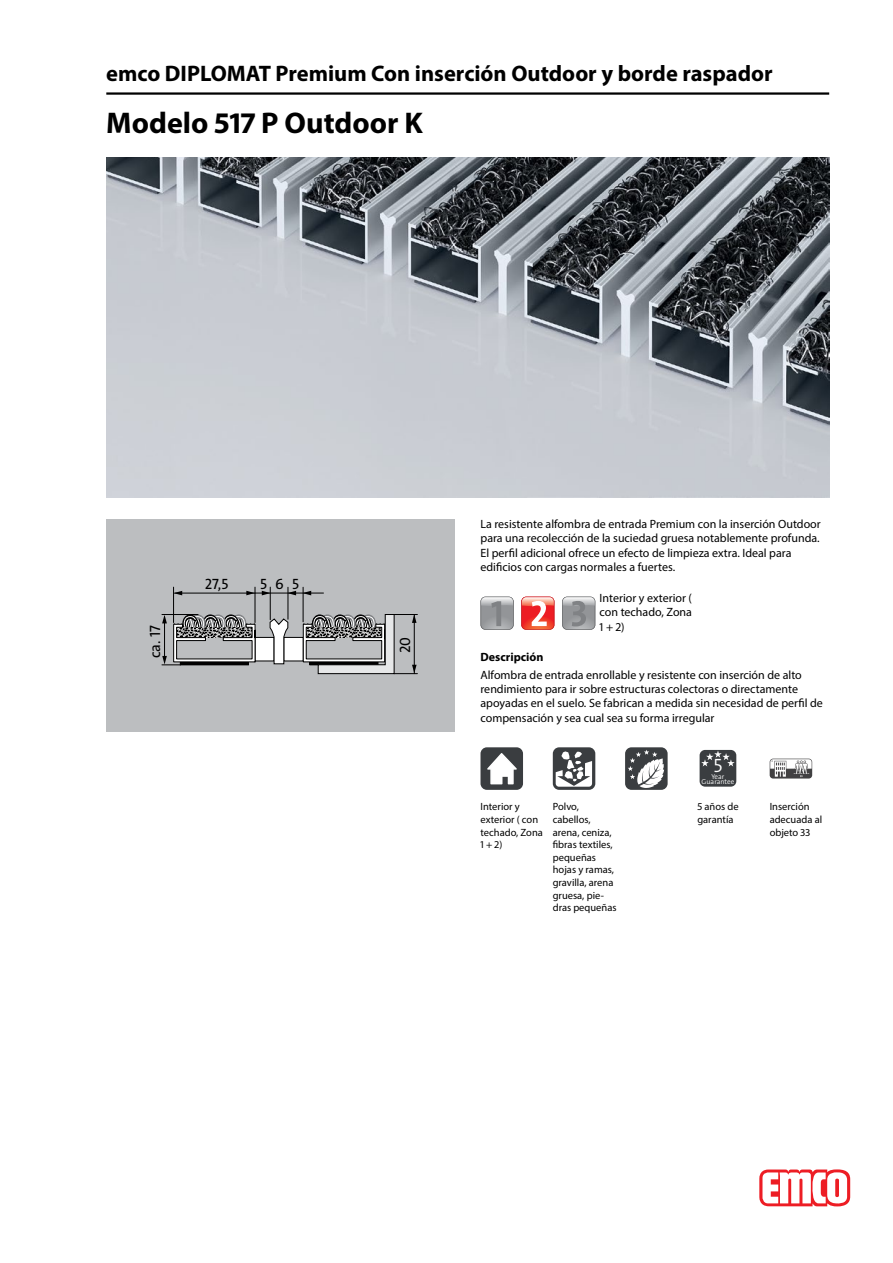
<style>
.page{position:relative;width:893px;height:1263px;background:#fff}
.page>*{position:absolute;margin:0;border:0;box-sizing:border-box;transform-origin:0 0}
.typ_bau{font:700 30px "Myriad Pro";color:#000}
.titel1_em_bau{font:700 22.5px "Myriad Pro";color:#000}
.BILDR{font:300 19.5px "The Sans Os F";color:#fff}
.BILDR-2{font:15px "The Sans Os F";color:#000}
.fliesstext_bau{font:12px/14.4px "Myriad Pro";color:#000;text-align:justify}
.Stoerer{font:12px/14.4px "Myriad Pro";color:#000}
.fliesstext_bold_bau{font:700 12px "Myriad Pro";color:#000}
.mouseovertext_bau{font:10.5px/12.6px "Myriad Pro";color:#000}
.BILDR-3{font:300 7.05px/5.2px "The Sans Os F";color:#fff;text-align:center}
</style>
<div class="page">
<img style="left:106px;top:157px;width:723px;height:340px">
<hr style="left:106px;top:92px;width:723px;height:3px;background:#000">
<svg style="left:759px;top:1169px;width:91px;height:37px"></svg>
<div style="left:106px;top:519px;width:349px;height:212px;background:#bcbec0"></div>
<div style="left:255px;top:637px;width:19px;height:24px;background:#fff"></div>
<div style="left:255px;top:637px;width:19px;height:24px;border:1px solid #000"></div>
<div style="left:284px;top:637px;width:19px;height:24px;background:#fff"></div>
<div style="left:283px;top:637px;width:21px;height:24px;border:1px solid #000"></div>
<svg style="left:269px;top:618px;width:20px;height:47px"></svg>
<hr style="left:175px;top:593px;width:80px;height:1px;background:#000">
<svg style="left:246px;top:591px;width:9px;height:4px"></svg>
<svg style="left:174px;top:591px;width:8px;height:4px"></svg>
<hr style="left:173px;top:587px;width:1px;height:35px;background:#000">
<hr style="left:270px;top:587px;width:1px;height:33px;background:#000">
<hr style="left:255px;top:587px;width:1px;height:35px;background:#000">
<svg style="left:162px;top:614px;width:94px;height:51px"></svg>
<svg style="left:302px;top:614px;width:115px;height:60px"></svg>
<svg style="left:304px;top:591px;width:7px;height:4px"></svg>
<hr style="left:255px;top:593px;width:68px;height:1px;background:#000">
<hr style="left:303px;top:587px;width:1px;height:35px;background:#000">
<svg style="left:287px;top:591px;width:9px;height:4px"></svg>
<svg style="left:262px;top:591px;width:8px;height:4px"></svg>
<hr style="left:288px;top:587px;width:1px;height:32px;background:#000">
<svg style="left:521px;top:597px;width:33px;height:33px"></svg>
<svg style="left:562px;top:597px;width:33px;height:33px"></svg>
<svg style="left:480px;top:597px;width:34px;height:33px"></svg>
<div style="left:480px;top:747px;width:43px;height:43px;background:#3a3d40;border-radius:6px"></div>
<svg style="left:487px;top:753px;width:30px;height:31px"></svg>
<div style="left:553px;top:747px;width:42px;height:43px;background:#3a3d40;border-radius:6px"></div>
<svg style="left:556px;top:751px;width:36px;height:36px"></svg>
<div style="left:625px;top:747px;width:43px;height:43px;background:#3a3d40;border-radius:6px"></div>
<svg style="left:628px;top:750px;width:36px;height:38px"></svg>
<div style="left:700px;top:750px;width:36px;height:37px;background:#3a3d40;border-radius:5px"></div>
<svg style="left:701px;top:750px;width:34px;height:16px"></svg>
<svg style="left:770px;top:759px;width:42px;height:19px"></svg>
<p class="titel1_em_bau" style="left:106px;top:59px;width:668px">emco DIPLOMAT Premium Con inserción Outdoor y borde raspador</p>
<p class="typ_bau" style="left:106px;top:103px;width:318px">Modelo 517 P Outdoor K</p>
<p class="BILDR-2" style="left:145px;top:658px;width:35px;rotate:-90deg">ca. 17</p>
<p class="BILDR-2" style="left:205px;top:574px;width:25px">27,5</p>
<p class="BILDR-2" style="left:260px;top:575px;width:41px">565</p>
<p class="BILDR-2" style="left:395px;top:653px;width:18px;rotate:-90deg">20</p>
<p class="Stoerer" style="left:480px;top:516px;width:342px">La resistente alfombra de entrada Premium con la inserción Outdoor para una recolección de la suciedad gruesa notablemente profunda.<br>El perfil adicional ofrece un efecto de limpieza extra. Ideal para edificios con cargas normales a fuertes.</p>
<p class="fliesstext_bau" style="left:600px;top:590px;width:94px">Interior y exterior ( con techado, Zona 1 + 2)</p>
<p class="fliesstext_bold_bau" style="left:480px;top:649px;width:65px">Descripción</p>
<p class="fliesstext_bau" style="left:480px;top:667px;width:344px;text-align:left">Alfombra de entrada enrollable y resistente con inserción de alto rendimiento para ir sobre estructuras colectoras o directamente apoyadas en el suelo. Se fabrican a medida sin necesidad de perfil de compensación y sea cual sea su forma irregular</p>
<p class="mouseovertext_bau" style="left:480px;top:800px;width:64px">Interior y exterior ( con techado, Zona<br>1 + 2)</p>
<p class="mouseovertext_bau" style="left:553px;top:800px;width:65px">Polvo, cabellos, arena, ceniza, fibras textiles, pequeñas hojas y ramas, gravilla, arena gruesa, pie&shy;dras pequeñas</p>
<p class="BILDR" style="left:713px;top:753px;width:10px">5</p>
<p class="BILDR-3" style="left:702px;top:774px;width:34px">Year<br>Guarantee</p>
<p class="mouseovertext_bau" style="left:697px;top:800px;width:43px">5 años de garantía</p>
<p class="mouseovertext_bau" style="left:770px;top:800px;width:54px">Inserción adecuada al objeto 33</p>
</div>
